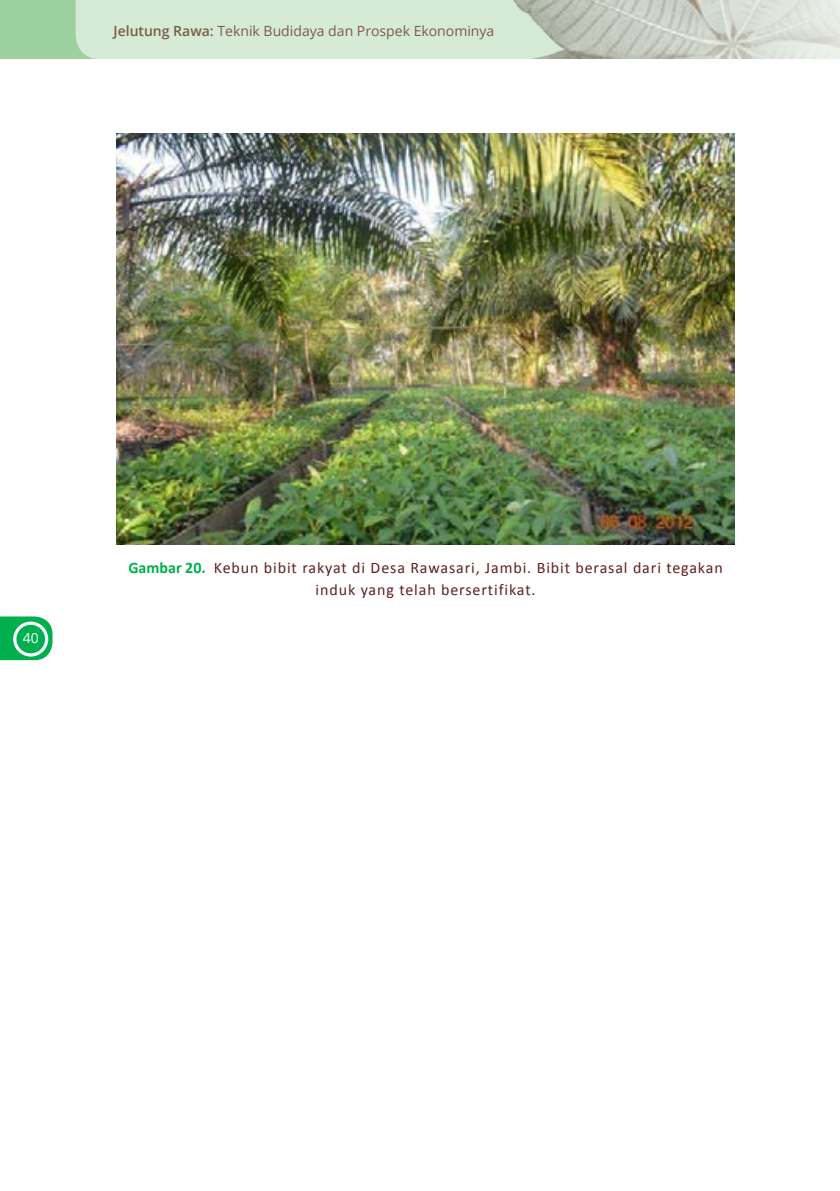
<style>
.page{position:relative;width:840px;height:1191px;background:#fff}
.page>*{position:absolute;margin:0;border:0;box-sizing:border-box;transform-origin:0 0}
.t1{font:16px/22px "Calibri";letter-spacing:.055em;color:#612020;text-align:center}
.t2{font:14px "Open Sans";color:#93645c}
.t3{font:14px "Open Sans";color:#fff}
.s1{font-weight:600}
.s2{font-weight:700;color:#00b04f}
</style>
<div class="page">
<div style="left:0;top:0;width:104px;height:59px;background:#9cd19f"></div>
<svg style="left:0;top:616px;width:52px;height:44px"></svg>
<div style="left:76px;top:0;width:368px;height:59px;background:#d5ebd5"></div>
<img style="left:444px;top:0;width:395px;height:59px">
<div style="left:15px;top:623px;width:32px;height:32px;background:#00b04f;border-radius:50%"></div>
<div style="left:13px;top:621px;width:35px;height:35px;border:3px solid #fff;border-radius:50%"></div>
<img style="left:116px;top:134px;width:618px;height:410px">
<p class="t2" style="left:113px;top:22px;width:382px"><span class="s1">Jelutung Rawa:</span> Teknik Budidaya dan Prospek Ekonominya</p>
<p class="t3" style="left:23px;top:628px;width:18px">40</p>
<p class="t1" style="left:128px;top:557px;width:595px"><span class="s2">Gambar 20.</span> Kebun bibit rakyat di Desa Rawasari, Jambi. Bibit berasal dari tegakan induk yang telah bersertifikat.</p>
</div>
